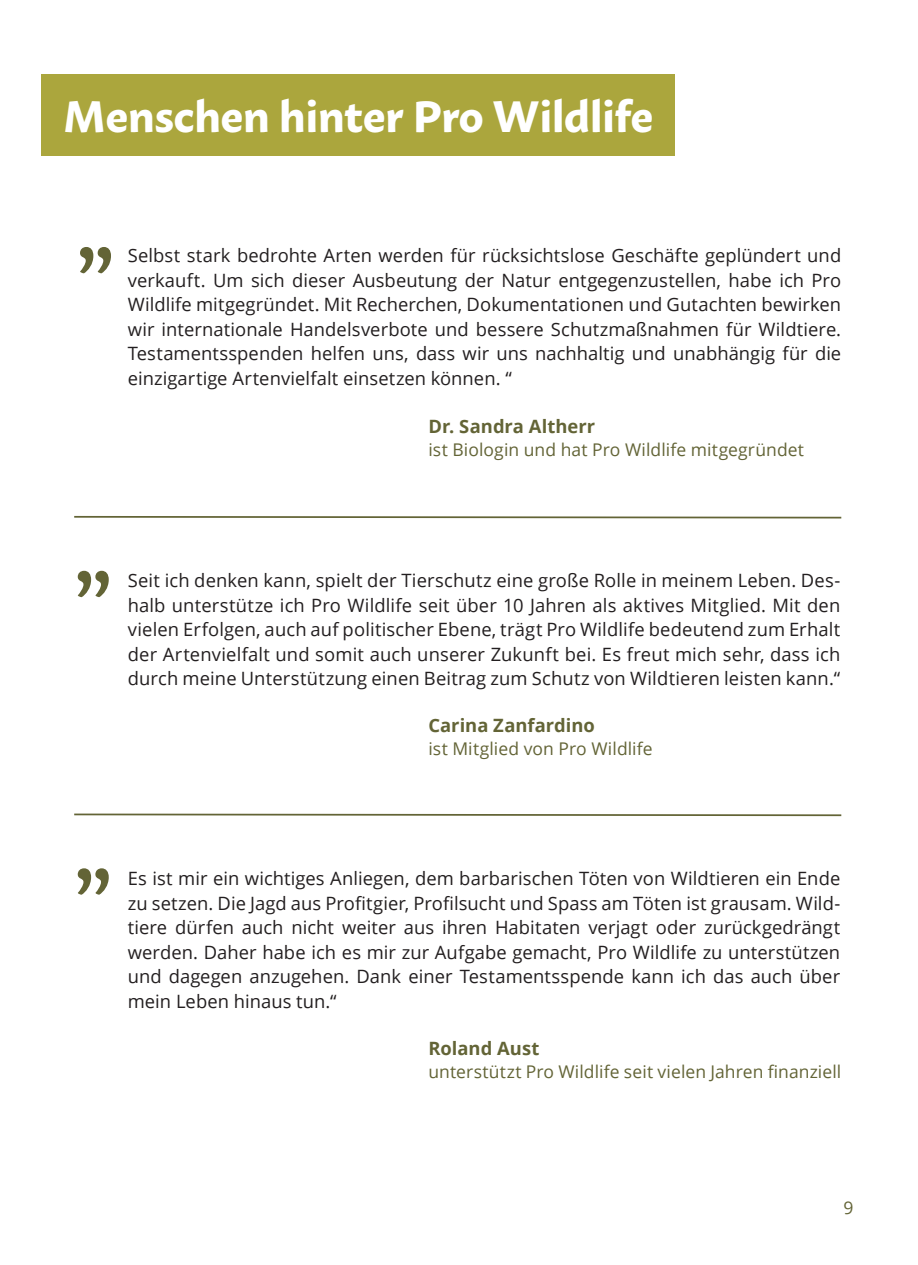
<style>
.page{position:relative;width:918px;height:1265px;background:#fff}
.page>*{position:absolute;margin:0;border:0;box-sizing:border-box;transform-origin:0 0}
.t1{font:700 84px "Macho";color:#636436}
.t2{font:700 43.75px "Macho";letter-spacing:-.01em;color:#fff}
.t3{font:18.38px/24.5px "Open Sans";letter-spacing:.005em;color:#231f20;text-align:justify}
.t4{font:700 18.38px "Open Sans";color:#636436}
.t5{font:17.5px "Open Sans";letter-spacing:.005em;color:#636436}
</style>
<div class="page">
<div style="left:42px;top:74px;width:633px;height:82px;background:#aba63d"></div>
<svg style="left:74px;top:515px;width:768px;height:4px"></svg>
<svg style="left:74px;top:813px;width:768px;height:4px"></svg>
<h2 class="t2" style="left:64px;top:77px;width:591px">Menschen hinter Pro Wildlife</h2>
<h1 class="t1" style="left:76px;top:154px;width:40px">„</h1>
<p class="t3" style="left:128px;top:243px;width:715px">Selbst stark bedrohte Arten werden für rücksichtslose Geschäfte geplündert und verkauft. Um sich dieser Ausbeutung der Natur entgegenzustellen, habe ich Pro Wildlife mitgegründet. Mit Recherchen, Dokumentationen und Gutachten bewirken wir internationale Handelsverbote und bessere Schutzmaßnahmen für Wildtiere.<br>Testamentsspenden helfen uns, dass wir uns nachhaltig und unabhängig für die einzigartige Artenvielfalt einsetzen können. “</p>
<p class="t4" style="left:428px;top:414px;width:168px">Dr. Sandra Altherr</p>
<p class="t5" style="left:428px;top:438px;width:377px">ist Biologin und hat Pro Wildlife mitgegründet</p>
<h1 class="t1" style="left:74px;top:478px;width:40px">„</h1>
<p class="t3" style="left:128px;top:568px;width:714px">Seit ich denken kann, spielt der Tierschutz eine große Rolle in meinem Leben. Des&shy;halb unterstütze ich Pro Wildlife seit über 10 Jahren als aktives Mitglied. Mit den vielen Erfolgen, auch auf politischer Ebene, trägt Pro Wildlife bedeutend zum Erhalt der Artenvielfalt und somit auch unserer Zukunft bei. Es freut mich sehr, dass ich durch meine Unterstützung einen Beitrag zum Schutz von Wildtieren leisten kann.“</p>
<p class="t4" style="left:428px;top:712px;width:168px">Carina Zanfardino</p>
<p class="t5" style="left:428px;top:737px;width:226px">ist Mitglied von Pro Wildlife</p>
<h1 class="t1" style="left:74px;top:775px;width:40px">„</h1>
<p class="t3" style="left:128px;top:866px;width:714px">Es ist mir ein wichtiges Anliegen, dem barbarischen Töten von Wildtieren ein Ende zu setzen. Die Jagd aus Profitgier, Profilsucht und Spass am Töten ist grausam. Wild&shy;tiere dürfen auch nicht weiter aus ihren Habitaten verjagt oder zurückgedrängt werden. Daher habe ich es mir zur Aufgabe gemacht, Pro Wildlife zu unterstützen und dagegen anzugehen. Dank einer Testamentsspende kann ich das auch über mein Leben hinaus tun.“</p>
<p class="t4" style="left:428px;top:1036px;width:113px">Roland Aust</p>
<p class="t5" style="left:428px;top:1060px;width:414px">unterstützt Pro Wildlife seit vielen Jahren finanziell</p>
<p class="t5" style="left:843px;top:1196px;width:12px">9</p>
</div>
